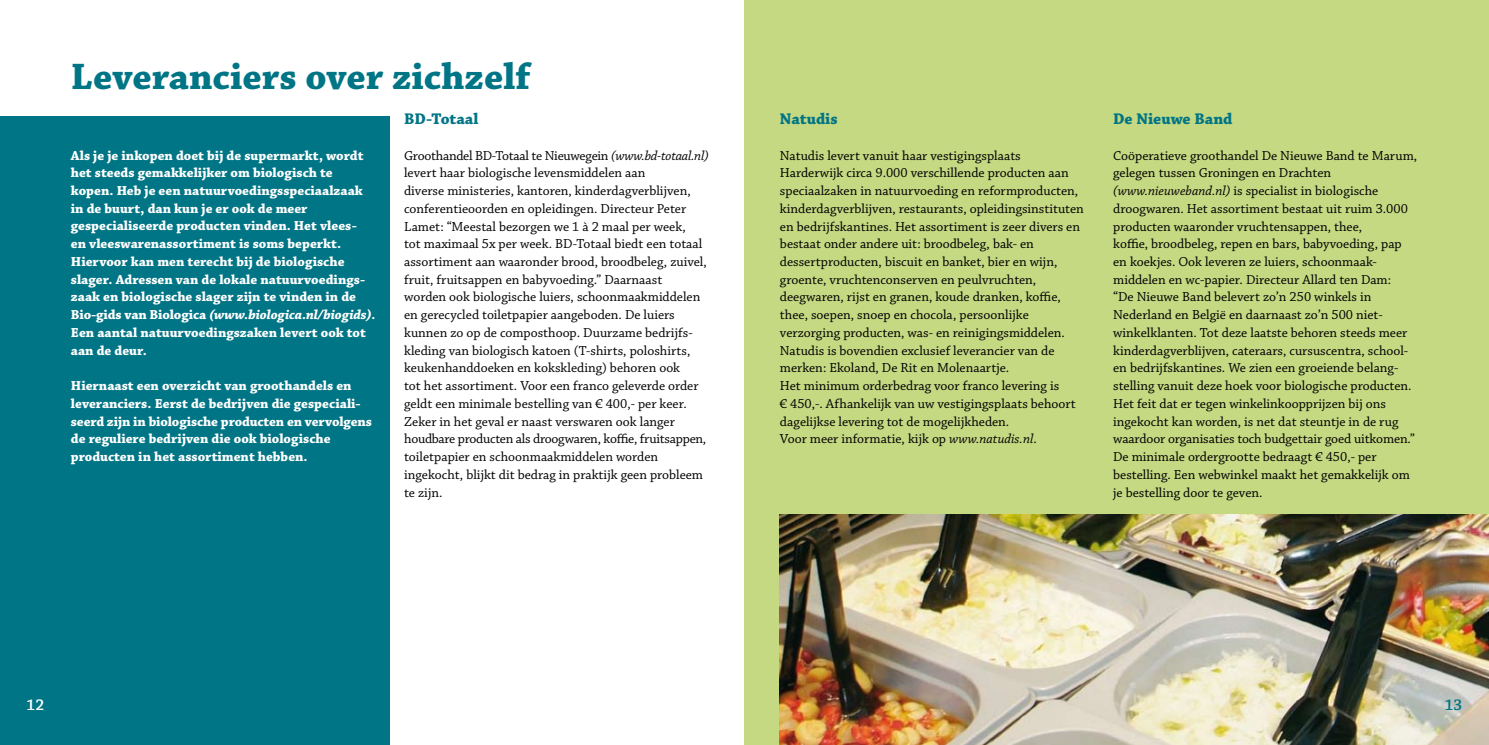
<style>
.page{position:relative;width:1489px;height:745px;background:#fff}
.page>*{position:absolute;margin:0;border:0;box-sizing:border-box;transform-origin:0 0}
.t1{font:700 38.75px "Chaparral Pro";color:#007585}
.t2{font:700 16.25px "Chaparral Pro";color:#007585}
.t3{font:600 16.25px "Chaparral Pro";color:#fff}
.t4{font:600 16.25px "Chaparral Pro";color:#007585}
.t5{font:13.75px/17.8px "Chaparral Pro";color:#000}
.t6{font:700 13.75px/17.8px "Chaparral Pro";color:#fff}
.s1{font-style:italic}
</style>
<div class="page">
<div style="left:0;top:117px;width:390px;height:627px;background:#007585"></div>
<div style="left:744px;top:0;width:744px;height:744px;background:#c5d882"></div>
<img style="left:780px;top:514px;width:708px;height:230px">
<h1 class="t1" style="left:71px;top:54px;width:461px">Leveranciers over zichzelf</h1>
<p class="t6" style="left:71px;top:147px;width:306px">Als je je inkopen doet bij de supermarkt, wordt het steeds gemakkelijker om biologisch te kopen. Heb je een natuurvoedingsspeciaalzaak in de buurt, dan kun je er ook de meer gespecialiseerde producten vinden. Het vlees-<br>en vleeswarenassortiment is soms beperkt.<br>Hiervoor kan men terecht bij de biologische slager. Adressen van de lokale natuurvoedings&shy;zaak en biologische slager zijn te vinden in de Bio-gids van Biologica <span class="s1">(www.biologica.nl/biogids).<br></span>Een aantal natuurvoedingszaken levert ook tot aan de deur.</p>
<p class="t6" style="left:71px;top:377px;width:302px">Hiernaast een overzicht van groothandels en leveranciers. Eerst de bedrijven die gespeciali&shy;seerd zijn in biologische producten en vervolgens de reguliere bedrijven die ook biologische producten in het assortiment hebben.</p>
<p class="t2" style="left:404px;top:109px;width:76px">BD-Totaal</p>
<p class="t5" style="left:404px;top:147px;width:306px">Groothandel BD-Totaal te Nieuwegein <span class="s1">(www.bd-totaal.nl) </span>levert haar biologische levensmiddelen aan<br>diverse ministeries, kantoren, kinderdagverblijven, conferentieoorden en opleidingen. Directeur Peter Lamet: “Meestal bezorgen we 1 à 2 maal per week,<br>tot maximaal 5x per week. BD-Totaal biedt een totaal assortiment aan waaronder brood, broodbeleg, zuivel, fruit, fruitsappen en babyvoeding.” Daarnaast<br>worden ook biologische luiers, schoonmaakmiddelen en gerecycled toiletpapier aangeboden. De luiers kunnen zo op de composthoop. Duurzame bedrijfs&shy;kleding van biologisch katoen (T-shirts, poloshirts, keukenhanddoeken en kokskleding) behoren ook<br>tot het assortiment. Voor een franco geleverde order geldt een minimale bestelling van € 400,- per keer.<br>Zeker in het geval er naast verswaren ook langer houdbare producten als droogwaren, koffie, fruitsappen, toiletpapier en schoonmaakmiddelen worden ingekocht, blijkt dit bedrag in praktijk geen probleem te zijn.</p>
<p class="t2" style="left:780px;top:109px;width:59px">Natudis</p>
<p class="t5" style="left:780px;top:147px;width:305px">Natudis levert vanuit haar vestigingsplaats Harderwijk circa 9.000 verschillende producten aan speciaalzaken in natuurvoeding en reformproducten, kinderdagverblijven, restaurants, opleidingsinstituten en bedrijfskantines. Het assortiment is zeer divers en bestaat onder andere uit: broodbeleg, bak- en dessertproducten, biscuit en banket, bier en wijn, groente, vruchtenconserven en peulvruchten, deegwaren, rijst en granen, koude dranken, koffie, thee, soepen, snoep en chocola, persoonlijke verzorging producten, was- en reinigingsmiddelen.<br>Natudis is bovendien exclusief leverancier van de merken: Ekoland, De Rit en Molenaartje.<br>Het minimum orderbedrag voor franco levering is<br>€ 450,-. Afhankelijk van uw vestigingsplaats behoort dagelijkse levering tot de mogelijkheden.<br>Voor meer informatie, kijk op <span class="s1">www.natudis.nl</span>.</p>
<p class="t2" style="left:1113px;top:109px;width:121px">De Nieuwe Band</p>
<p class="t5" style="left:1113px;top:147px;width:305px">Coöperatieve groothandel De Nieuwe Band te Marum, gelegen tussen Groningen en Drachten <span class="s1">(www.nieuweband.nl)</span> is specialist in biologische droogwaren. Het assortiment bestaat uit ruim 3.000 producten waaronder vruchtensappen, thee,<br>koffie, broodbeleg, repen en bars, babyvoeding, pap en koekjes. Ook leveren ze luiers, schoonmaak&shy;middelen en wc-papier. Directeur Allard ten Dam:<br>“De Nieuwe Band belevert zo’n 250 winkels in Nederland en België en daarnaast zo’n 500 niet&shy;winkelklanten. Tot deze laatste behoren steeds meer kinderdagverblijven, cateraars, cursuscentra, school&shy;en bedrijfskantines. We zien een groeiende belang&shy;stelling vanuit deze hoek voor biologische producten.<br>Het feit dat er tegen winkelinkoopprijzen bij ons ingekocht kan worden, is net dat steuntje in de rug waardoor organisaties toch budgettair goed uitkomen.” De minimale ordergrootte bedraagt € 450,- per bestelling. Een webwinkel maakt het gemakkelijk om je bestelling door te geven.</p>
<p class="t3" style="left:27px;top:694px;width:19px">12</p>
<p class="t4" style="left:1444px;top:694px;width:19px">13</p>
</div>
